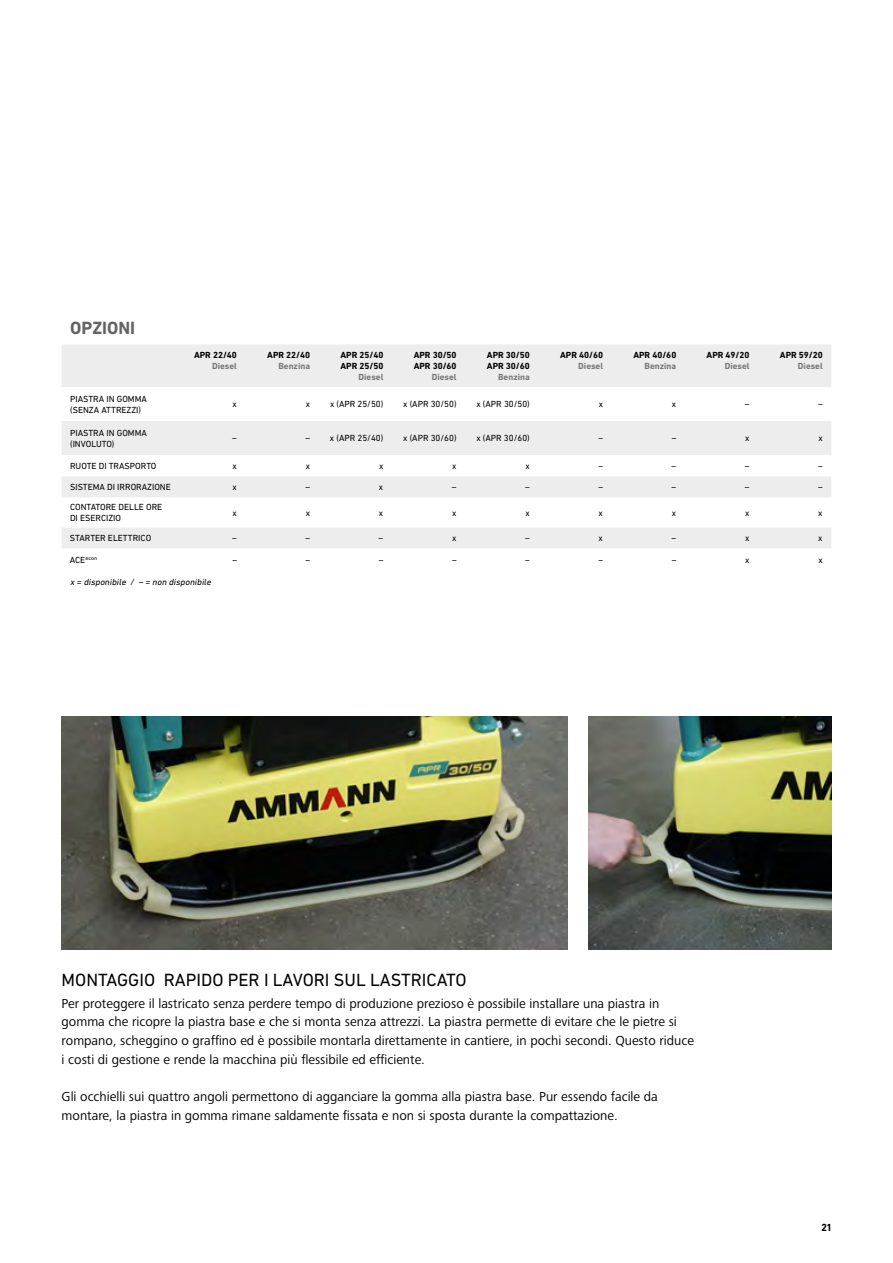
<style>
.page{position:relative;width:893px;height:1263px;background:#fff}
.page>*{position:absolute;margin:0;border:0;box-sizing:border-box;transform-origin:0 0}
.t1{font:18px "DIN Next LT Pro";color:#000}
.t2{font:700 18px "DIN Next LT Pro";color:#646363}
.t3{font:13.5px/18.8px "Frutiger Next LTW1 G";color:#000}
.t4{font:700 10.5px "DIN Next LT Pro";color:#000}
.t5{font:9px/11.2px "DIN Next LT Pro";color:#000}
.t6{font:700 9px/11.2px "DIN Next LT Pro";color:#000}
.t7{font:700 9px "DIN Next LT Pro";color:#777977}
.t8{font:italic 9px "DIN Next LT Pro";color:#000}
.t9{font:5.7px "DIN Next LT Pro";color:#000}
.s1{font-size:9px}
</style>
<div class="page">
<img style="left:62px;top:716px;width:506px;height:234px">
<img style="left:589px;top:716px;width:242px;height:234px">
<div style="left:62px;top:345px;width:769px;height:42px;background:#ededed"></div>
<svg style="left:62px;top:421px;width:769px;height:127px;fill:#ededed"></svg>
<h1 class="t2" style="left:70px;top:318px;width:67px">OPZIONI</h1>
<p class="t6" style="left:194px;top:349px;width:44px">APR 22/40</p>
<p class="t7" style="left:212px;top:361px;width:26px">Diesel</p>
<p class="t6" style="left:267px;top:349px;width:44px">APR 22/40</p>
<p class="t7" style="left:278px;top:361px;width:33px">Benzina</p>
<p class="t6" style="left:340px;top:349px;width:44px">APR 25/40<br>APR 25/50</p>
<p class="t7" style="left:359px;top:372px;width:26px">Diesel</p>
<p class="t6" style="left:414px;top:349px;width:44px">APR 30/50<br>APR 30/60</p>
<p class="t7" style="left:432px;top:372px;width:26px">Diesel</p>
<p class="t6" style="left:487px;top:349px;width:44px">APR 30/50<br>APR 30/60</p>
<p class="t7" style="left:498px;top:372px;width:33px">Benzina</p>
<p class="t6" style="left:560px;top:349px;width:44px">APR 40/60</p>
<p class="t7" style="left:578px;top:361px;width:26px">Diesel</p>
<p class="t6" style="left:633px;top:349px;width:44px">APR 40/60</p>
<p class="t7" style="left:645px;top:361px;width:33px">Benzina</p>
<p class="t6" style="left:707px;top:349px;width:44px">APR 49/20</p>
<p class="t7" style="left:725px;top:361px;width:26px">Diesel</p>
<p class="t6" style="left:780px;top:349px;width:44px">APR 59/20</p>
<p class="t7" style="left:798px;top:361px;width:26px">Diesel</p>
<p class="t5" style="left:70px;top:393px;width:78px">PIASTRA IN GOMMA (SENZA ATTREZZI)</p>
<p class="t5" style="left:233px;top:399px;width:6px">x</p>
<p class="t5" style="left:306px;top:399px;width:6px">x</p>
<p class="t5" style="left:330px;top:399px;width:55px">x (APR 25/50)</p>
<p class="t5" style="left:403px;top:399px;width:55px">x (APR 30/50)</p>
<p class="t5" style="left:476px;top:399px;width:55px">x (APR 30/50)</p>
<p class="t5" style="left:599px;top:399px;width:6px">x</p>
<p class="t5" style="left:672px;top:399px;width:6px">x</p>
<p class="t5" style="left:745px;top:399px;width:6px">–</p>
<p class="t5" style="left:818px;top:399px;width:6px">–</p>
<p class="t5" style="left:70px;top:427px;width:78px">PIASTRA IN GOMMA (INVOLUTO)</p>
<p class="t5" style="left:232px;top:433px;width:6px">–</p>
<p class="t5" style="left:305px;top:433px;width:79px">– x (APR 25/40)</p>
<p class="t5" style="left:403px;top:433px;width:55px">x (APR 30/60)</p>
<p class="t5" style="left:476px;top:433px;width:55px">x (APR 30/60)</p>
<p class="t5" style="left:598px;top:433px;width:6px">–</p>
<p class="t5" style="left:672px;top:433px;width:6px">–</p>
<p class="t5" style="left:745px;top:433px;width:6px">x</p>
<p class="t5" style="left:818px;top:433px;width:6px">x</p>
<p class="t5" style="left:70px;top:460px;width:88px">RUOTE DI TRASPORTO</p>
<p class="t5" style="left:233px;top:460px;width:6px">x</p>
<p class="t5" style="left:306px;top:460px;width:6px">x</p>
<p class="t5" style="left:379px;top:460px;width:6px">x</p>
<p class="t5" style="left:452px;top:460px;width:6px">x</p>
<p class="t5" style="left:525px;top:460px;width:6px">x</p>
<p class="t5" style="left:598px;top:460px;width:6px">–</p>
<p class="t5" style="left:672px;top:460px;width:6px">–</p>
<p class="t5" style="left:745px;top:460px;width:6px">–</p>
<p class="t5" style="left:818px;top:460px;width:6px">–</p>
<p class="t5" style="left:70px;top:481px;width:102px">SISTEMA DI IRRORAZIONE</p>
<p class="t5" style="left:232px;top:481px;width:6px">x</p>
<p class="t5" style="left:305px;top:481px;width:6px">–</p>
<p class="t5" style="left:379px;top:481px;width:6px">x</p>
<p class="t5" style="left:452px;top:481px;width:6px">–</p>
<p class="t5" style="left:525px;top:481px;width:6px">–</p>
<p class="t5" style="left:598px;top:481px;width:6px">–</p>
<p class="t5" style="left:672px;top:481px;width:6px">–</p>
<p class="t5" style="left:745px;top:481px;width:6px">–</p>
<p class="t5" style="left:818px;top:481px;width:6px">–</p>
<p class="t5" style="left:70px;top:501px;width:94px">CONTATORE DELLE ORE<br>DI ESERCIZIO</p>
<p class="t5" style="left:232px;top:507px;width:6px">x</p>
<p class="t5" style="left:306px;top:507px;width:6px">x</p>
<p class="t5" style="left:379px;top:507px;width:6px">x</p>
<p class="t5" style="left:452px;top:507px;width:6px">x</p>
<p class="t5" style="left:525px;top:507px;width:6px">x</p>
<p class="t5" style="left:599px;top:507px;width:6px">x</p>
<p class="t5" style="left:672px;top:507px;width:6px">x</p>
<p class="t5" style="left:745px;top:507px;width:6px">x</p>
<p class="t5" style="left:818px;top:507px;width:6px">x</p>
<p class="t5" style="left:70px;top:533px;width:83px">STARTER ELETTRICO</p>
<p class="t5" style="left:232px;top:533px;width:6px">–</p>
<p class="t5" style="left:305px;top:533px;width:6px">–</p>
<p class="t5" style="left:379px;top:533px;width:6px">–</p>
<p class="t5" style="left:452px;top:533px;width:6px">x</p>
<p class="t5" style="left:525px;top:533px;width:6px">–</p>
<p class="t5" style="left:599px;top:533px;width:6px">x</p>
<p class="t5" style="left:671px;top:533px;width:6px">–</p>
<p class="t5" style="left:745px;top:533px;width:6px">x</p>
<p class="t5" style="left:818px;top:533px;width:6px">x</p>
<p class="t9" style="left:70px;top:554px;width:29px"><span class="s1">ACE</span>econ</p>
<p class="t5" style="left:232px;top:554px;width:6px">–</p>
<p class="t5" style="left:306px;top:554px;width:6px">–</p>
<p class="t5" style="left:379px;top:554px;width:6px">–</p>
<p class="t5" style="left:452px;top:554px;width:6px">–</p>
<p class="t5" style="left:525px;top:554px;width:6px">–</p>
<p class="t5" style="left:598px;top:554px;width:6px">–</p>
<p class="t5" style="left:672px;top:554px;width:6px">–</p>
<p class="t5" style="left:745px;top:554px;width:6px">x</p>
<p class="t5" style="left:818px;top:554px;width:6px">x</p>
<p class="t8" style="left:70px;top:577px;width:144px">x = disponibile / – = non disponibile</p>
<h1 class="t1" style="left:62px;top:969px;width:407px">MONTAGGIO RAPIDO PER I LAVORI SUL LASTRICATO</h1>
<p class="t3" style="left:62px;top:994px;width:634px">Per proteggere il lastricato senza perdere tempo di produzione prezioso è possibile installare una piastra in gomma che ricopre la piastra base e che si monta senza attrezzi. La piastra permette di evitare che le pietre si rompano, scheggino o graffino ed è possibile montarla direttamente in cantiere, in pochi secondi. Questo riduce i costi di gestione e rende la macchina più flessibile ed efficiente.</p>
<p class="t3" style="left:62px;top:1088px;width:598px">Gli occhielli sui quattro angoli permettono di agganciare la gomma alla piastra base. Pur essendo facile da montare, la piastra in gomma rimane saldamente fissata e non si sposta durante la compattazione.</p>
<p class="t4" style="left:821px;top:1221px;width:11px">21</p>
</div>
